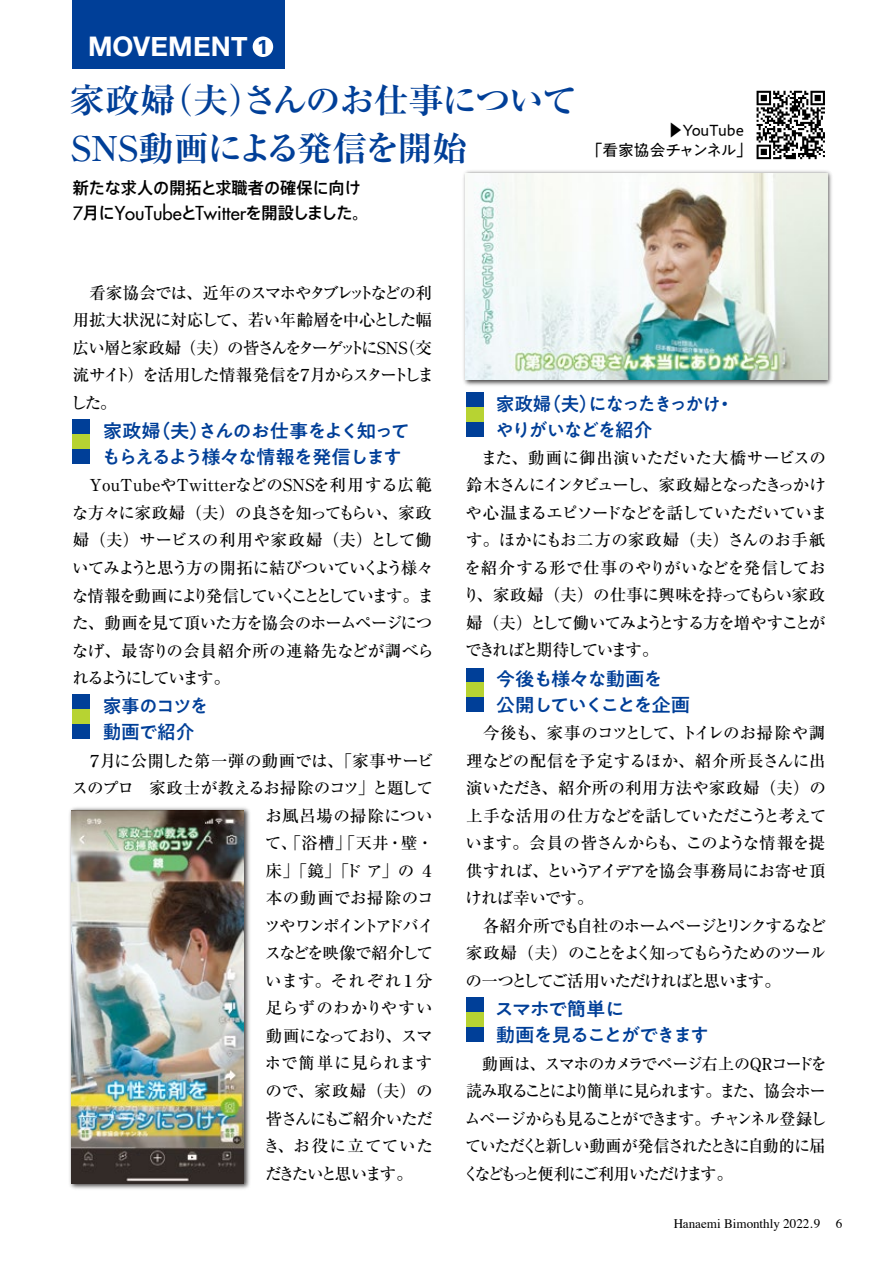
<style>
.page{position:relative;width:893px;height:1263px;background:#fff}
.page>*{position:absolute;margin:0;border:0;box-sizing:border-box;transform-origin:0 0}
.t1{font:700 34.2px/48px "Ryumin Pr 6";letter-spacing:-.055em;color:#003f98}
.t2{font:700 27px "Helvetica Neue";letter-spacing:.01em;color:#fff}
.t3{font:500 18.9px/26.2px "PA1 Gothic Std";letter-spacing:-.095em;color:#003f98}
.t4{font:500 18.9px/26.2px "PA1 Gothic Std";letter-spacing:-.07em;color:#003f98}
.t5{font:500 18.9px/26.2px "PA1 Gothic Std";letter-spacing:-.04em;color:#003f98}
.t6{font:500 18.75px "Futura";color:#000}
.t7{font:500 16.5px/27.5px "Ryumin Pr 6";letter-spacing:-.06em;color:#000;text-align:justify}
.t8{font:500 16.5px/27.5px "Ryumin Pr 6";letter-spacing:-.105em;color:#000}
.t9{font:500 16.5px "Ryumin Pr 6";letter-spacing:-.005em;color:#000}
.t10{font:500 16.5px "Ryumin Pr 6";letter-spacing:.025em;color:#000}
.t11{font:500 16.5px "Axis Std";color:#000}
.t12{font:500 16.5px "Ryumin Pr 6";letter-spacing:-.11em;color:#000}
.t13{font:500 16.5px "Ryumin Pr 6";letter-spacing:-.095em;color:#000}
.t14{font:500 16.5px "Ryumin Pr 6";letter-spacing:-.08em;color:#000}
.t15{font:500 16.5px "Ryumin Pr 6";letter-spacing:.03em;color:#000}
.t16{font:500 16.5px "Ryumin Pr 6";letter-spacing:.01em;color:#000}
.t17{font:500 16.5px "Ryumin Pr 6";letter-spacing:-.01em;color:#000}
.t18{font:500 16.5px "Ryumin Pr 6";letter-spacing:.075em;color:#000}
.t19{font:500 16.5px "Ryumin Pr 6";letter-spacing:-.145em;color:#000}
.t20{font:15.75px/20.2px "PA1 Gothic Std";letter-spacing:-.025em;color:#000}
.t21{font:13.2px "Times";color:#000}
.s1{font-family:"Univers";font-size:20.25px;color:#003f98}
.s2{font-size:18px}
.s3{font-family:"Axis Std";font-size:16.5px}
.s4{font-family:"Koz Go Pr 6 N"}
</style>
<div class="page">
<div style="left:72px;top:0;width:213px;height:68px;background:#003f98"></div>
<div style="left:253px;top:37px;width:20px;height:20px;background:#fff;border-radius:50%"></div>
<div style="left:73px;top:419px;width:17px;height:15px;background:#003f98"></div>
<div style="left:73px;top:434px;width:17px;height:15px;background:#b7d332"></div>
<div style="left:73px;top:449px;width:17px;height:15px;background:#003f98"></div>
<div style="left:466px;top:667px;width:17px;height:15px;background:#003f98"></div>
<div style="left:466px;top:682px;width:17px;height:15px;background:#b7d332"></div>
<div style="left:466px;top:697px;width:17px;height:15px;background:#003f98"></div>
<div style="left:466px;top:997px;width:17px;height:15px;background:#003f98"></div>
<div style="left:466px;top:1012px;width:17px;height:15px;background:#b7d332"></div>
<div style="left:466px;top:1027px;width:17px;height:15px;background:#003f98"></div>
<div style="left:73px;top:694px;width:17px;height:15px;background:#003f98"></div>
<div style="left:73px;top:709px;width:17px;height:15px;background:#b7d332"></div>
<div style="left:73px;top:724px;width:17px;height:15px;background:#003f98"></div>
<div style="left:466px;top:392px;width:17px;height:15px;background:#003f98"></div>
<div style="left:466px;top:407px;width:17px;height:15px;background:#b7d332"></div>
<div style="left:466px;top:422px;width:17px;height:15px;background:#003f98"></div>
<svg style="left:756px;top:91px;width:69px;height:68px"></svg>
<img style="left:69px;top:807px;width:181px;height:382px">
<img style="left:71px;top:810px;width:173px;height:373px">
<img style="left:463px;top:170px;width:369px;height:216px">
<img style="left:466px;top:173px;width:361px;height:207px">
<h2 class="t2" style="left:88px;top:25px;width:181px">MOVEMENT <span class="s1">1</span></h2>
<h1 class="t1" style="left:64px;top:75px;width:515px">家政婦（夫）さんのお仕事について<br>ＳＮＳ動画による発信を開始</h1>
<p class="t11" style="left:73px;top:175px;width:289px">新たな求人の開拓と求職者の確保に向け</p>
<p class="t6" style="left:73px;top:202px;width:298px"><span class="s2">7</span><span class="s3">月に</span>YouTube<span class="s3">と</span>Twitter<span class="s3">を開設しました。</span></p>
<p class="t20" style="left:587px;top:121px;width:166px;text-indent:80px"><span class="s4">▶</span>YouTube「看家協会チャンネル」</p>
<p class="t8" style="left:70px;top:278px;width:365px;text-indent:19px">看家協会では、近年のスマホやタブレットなどの利用拡大状況に対応して、若い年齢層を中心とした幅広い層と家政婦（夫）の皆さんをターゲットにＳＮＳ（交流サイト）を活用した情報発信を７月からスタートしました。</p>
<p class="t3" style="left:102px;top:419px;width:310px">家政婦（夫）さんのお仕事をよく知ってもらえるよう様々な情報を発信します</p>
<p class="t7" style="left:72px;top:471px;width:364px">　ＹｏｕＴｕｂｅやＴｗｉｔｔｅｒなどのＳＮＳを利用する広範な方々に家政婦（夫）の良さを知ってもらい、家政婦（夫）サービスの利用や家政婦（夫）として働いてみようと思う方の開拓に結びついていくよう様々な情報を動画により発信していくこととしています。また、動画を見て頂いた方を協会のホームページにつなげ、最寄りの会員紹介所の連絡先などが調べられるようにしています。</p>
<p class="t5" style="left:103px;top:694px;width:107px">家事のコツを動画で紹介</p>
<p class="t9" style="left:73px;top:747px;width:362px">　７月に公開した第一弾の動画では、「家事サービ</p>
<p class="t7" style="left:72px;top:773px;width:363px">スのプロ　家政士が教えるお掃除のコツ」と題して</p>
<p class="t10" style="left:265px;top:802px;width:169px">お風呂場の掃除につい</p>
<p class="t7" style="left:265px;top:829px;width:170px">て、「浴槽」「天井・壁・</p>
<p class="t7" style="left:266px;top:856px;width:171px">床」「鏡」「ドア」の４</p>
<p class="t15" style="left:266px;top:885px;width:169px">本の動画でお掃除のコ</p>
<p class="t12" style="left:264px;top:913px;width:172px">ツやワンポイントアドバイ</p>
<p class="t13" style="left:265px;top:940px;width:170px">スなどを映像で紹介して</p>
<p class="t16" style="left:265px;top:968px;width:168px">います。それぞれ１分</p>
<p class="t10" style="left:266px;top:995px;width:168px">足らずのわかりやすい</p>
<p class="t7" style="left:266px;top:1021px;width:169px">動画になっており、スマ</p>
<p class="t17" style="left:265px;top:1050px;width:169px">ホで簡単に見られます</p>
<p class="t7" style="left:265px;top:1076px;width:169px">ので、家政婦（夫）の</p>
<p class="t14" style="left:266px;top:1105px;width:169px">皆さんにもご紹介いただ</p>
<p class="t18" style="left:263px;top:1133px;width:171px">き、お役に立てていた</p>
<p class="t19" style="left:265px;top:1160px;width:149px">だきたいと思います。</p>
<p class="t3" style="left:495px;top:392px;width:240px">家政婦（夫）になったきっかけ・やりがいなどを紹介</p>
<p class="t7" style="left:463px;top:443px;width:366px">　また、動画に御出演いただいた大橋サービスの鈴木さんにインタビューし、家政婦となったきっかけや心温まるエピソードなどを話していただいています。ほかにもお二方の家政婦（夫）さんのお手紙を紹介する形で仕事のやりがいなどを発信しており、家政婦（夫）の仕事に興味を持ってもらい家政婦（夫）として働いてみようとする方を増やすことができればと期待しています。</p>
<p class="t4" style="left:496px;top:667px;width:196px">今後も様々な動画を<br>公開していくことを企画</p>
<p class="t7" style="left:465px;top:718px;width:362px;text-align:left">　今後も、家事のコツとして、トイレのお掃除や調理などの配信を予定するほか、紹介所長さんに出演いただき、紹介所の利用方法や家政婦（夫）の上手な活用の仕方などを話していただこうと考えています。会員の皆さんからも、このような情報を提供すれば、というアイデアを協会事務局にお寄せ頂ければ幸いです。<br>　各紹介所でも自社のホームページとリンクするなど家政婦（夫）のことをよく知ってもらうためのツールの一つとしてご活用いただければと思います。</p>
<p class="t4" style="left:495px;top:997px;width:217px">スマホで簡単に<br>動画を見ることができます</p>
<p class="t7" style="left:463px;top:1049px;width:365px">　動画は、スマホのカメラでページ右上のＱＲコードを読み取ることにより簡単に見られます。また、協会ホームページからも見ることができます。チャンネル登録していただくと新しい動画が発信されたときに自動的に届くなどもっと便利にご利用いただけます。</p>
<p class="t21" style="left:675px;top:1211px;width:169px">Hanaemi Bimonthly 2022 7.9 46</p>
</div>
